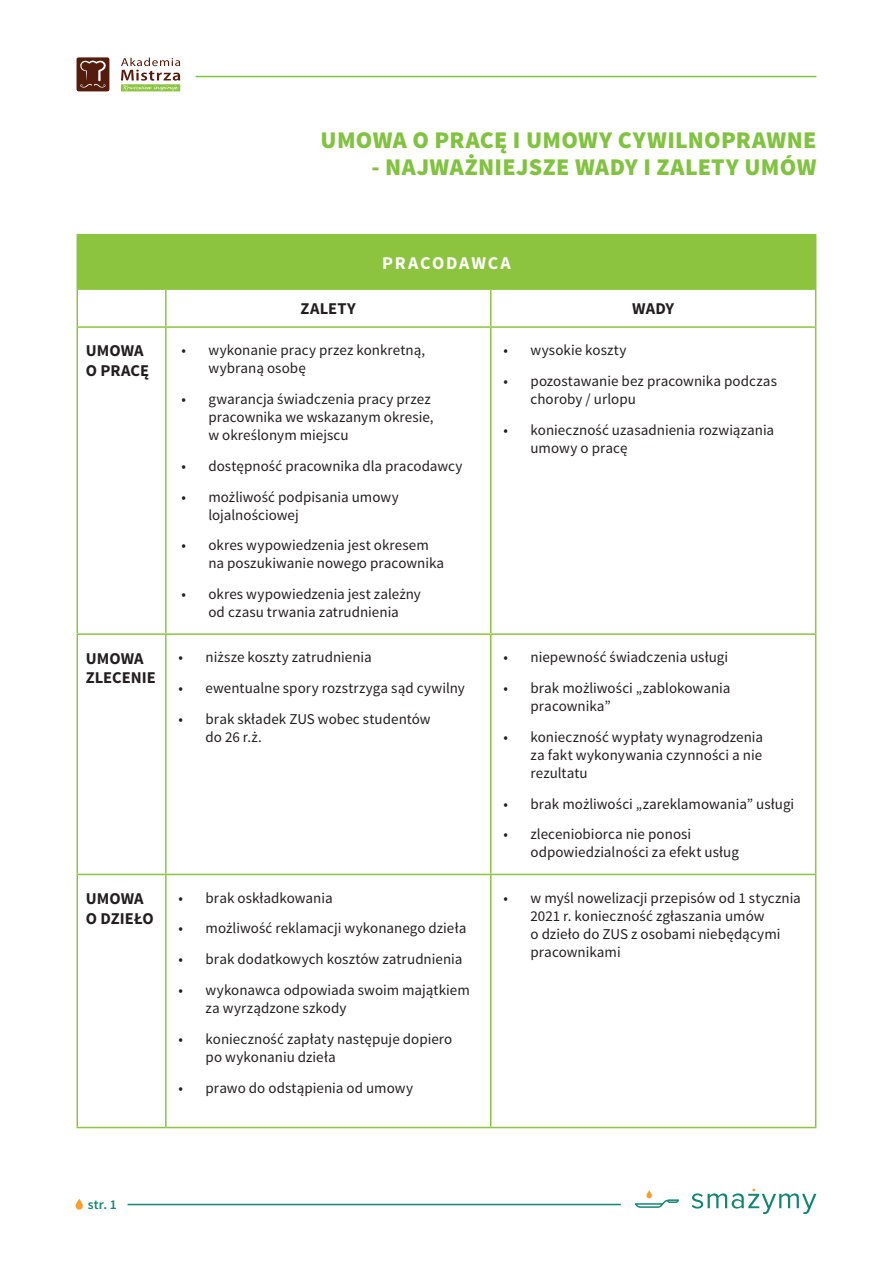
<style>
.page{position:relative;width:893px;height:1263px;background:#fff}
.page>*{position:absolute;margin:0;border:0;box-sizing:border-box;transform-origin:0 0}
.t1{font:900 24px "Source Sans Pro";letter-spacing:.01em;color:#81c340}
.t2{font:700 18px "Source Sans Pro";letter-spacing:.095em;color:#fff}
.t3{font:700 16.5px/19.8px "Source Sans Pro";letter-spacing:.005em;color:#231f20}
.t4{font:15px/18px "Source Sans Pro";letter-spacing:.005em;color:#231f20}
.t5{font:600 13.5px "Source Sans Pro";color:#138672}
</style>
<div class="page">
<div style="left:77px;top:57px;width:32px;height:34px;background:#541c0d;border-radius:2px"></div>
<svg style="left:80px;top:61px;width:26px;height:27px"></svg>
<svg style="left:121px;top:58px;width:59px;height:33px"></svg>
<svg style="left:692px;top:1188px;width:124px;height:26px"></svg>
<svg style="left:635px;top:1199px;width:44px;height:9px"></svg>
<svg style="left:646px;top:1190px;width:6px;height:8px"></svg>
<svg style="left:75px;top:1199px;width:8px;height:10px"></svg>
<hr style="left:128px;top:1204px;width:493px;height:1px;background:#138672">
<hr style="left:196px;top:76px;width:620px;height:1px;background:#81c340">
<div style="left:77px;top:235px;width:739px;height:54px;background:#8cc440"></div>
<hr style="left:77px;top:234px;width:89px;height:1px;background:#8cc440">
<hr style="left:166px;top:234px;width:325px;height:1px;background:#8cc440">
<hr style="left:491px;top:234px;width:325px;height:1px;background:#8cc440">
<hr style="left:491px;top:288px;width:325px;height:2px;background:#8cc440">
<hr style="left:815px;top:290px;width:1px;height:36px;background:#8cc440">
<hr style="left:77px;top:326px;width:89px;height:2px;background:#8cc440">
<hr style="left:166px;top:326px;width:325px;height:2px;background:#8cc440">
<hr style="left:491px;top:326px;width:325px;height:2px;background:#8cc440">
<hr style="left:815px;top:328px;width:1px;height:305px;background:#8cc440">
<hr style="left:77px;top:288px;width:89px;height:2px;background:#8cc440">
<hr style="left:77px;top:290px;width:1px;height:36px;background:#8cc440">
<hr style="left:77px;top:328px;width:1px;height:305px;background:#8cc440">
<hr style="left:77px;top:875px;width:1px;height:252px;background:#8cc440">
<hr style="left:77px;top:1127px;width:89px;height:1px;background:#8cc440">
<hr style="left:166px;top:288px;width:325px;height:2px;background:#8cc440">
<hr style="left:165px;top:290px;width:2px;height:36px;background:#8cc440">
<hr style="left:490px;top:290px;width:1px;height:36px;background:#8cc440">
<hr style="left:165px;top:328px;width:2px;height:305px;background:#8cc440">
<hr style="left:490px;top:328px;width:1px;height:305px;background:#8cc440">
<hr style="left:165px;top:635px;width:2px;height:239px;background:#8cc440">
<hr style="left:490px;top:635px;width:1px;height:239px;background:#8cc440">
<hr style="left:490px;top:875px;width:1px;height:252px;background:#8cc440">
<hr style="left:165px;top:875px;width:2px;height:252px;background:#8cc440">
<hr style="left:815px;top:875px;width:1px;height:252px;background:#8cc440">
<hr style="left:166px;top:1127px;width:325px;height:1px;background:#8cc440">
<hr style="left:491px;top:1127px;width:325px;height:1px;background:#8cc440">
<hr style="left:77px;top:633px;width:89px;height:2px;background:#8cc440">
<hr style="left:77px;top:635px;width:1px;height:239px;background:#8cc440">
<hr style="left:166px;top:633px;width:325px;height:2px;background:#8cc440">
<hr style="left:491px;top:633px;width:325px;height:2px;background:#8cc440">
<hr style="left:815px;top:635px;width:1px;height:239px;background:#8cc440">
<hr style="left:77px;top:874px;width:89px;height:1px;background:#8cc440">
<hr style="left:166px;top:874px;width:325px;height:1px;background:#8cc440">
<hr style="left:491px;top:874px;width:325px;height:1px;background:#8cc440">
<h1 class="t1" style="left:321px;top:124px;width:497px">UMOWA O PRACĘ I UMOWY CYWILNOPRAWNE</h1>
<h1 class="t1" style="left:371px;top:151px;width:446px">- NAJWAŻNIEJSZE WADY I ZALETY UMÓW</h1>
<p class="t2" style="left:382px;top:252px;width:130px">PRACODAWCA</p>
<p class="t3" style="left:301px;top:299px;width:57px">ZALETY</p>
<p class="t3" style="left:632px;top:299px;width:43px">WADY</p>
<p class="t3" style="left:86px;top:342px;width:65px">UMOWA<br>O PRACĘ</p>
<p class="t4" style="left:208px;top:342px;width:218px;text-indent:-27px">• wykonanie pracy przez konkretną, wybraną osobę</p>
<p class="t4" style="left:208px;top:390px;width:227px;text-indent:-27px">• gwarancja świadczenia pracy przez pracownika we wskazanym okresie, w określonym miejscu</p>
<p class="t4" style="left:181px;top:457px;width:283px">• dostępność pracownika dla pracodawcy</p>
<p class="t4" style="left:208px;top:488px;width:192px;text-indent:-27px">• możliwość podpisania umowy lojalnościowej</p>
<p class="t4" style="left:208px;top:537px;width:237px;text-indent:-27px">• okres wypowiedzenia jest okresem na poszukiwanie nowego pracownika</p>
<p class="t4" style="left:181px;top:585px;width:241px;text-align:center">• okres wypowiedzenia jest zależny od czasu trwania zatrudnienia</p>
<p class="t3" style="left:86px;top:649px;width:72px">UMOWA<br>ZLECENIE</p>
<p class="t4" style="left:179px;top:649px;width:195px">• niższe koszty zatrudnienia</p>
<p class="t4" style="left:179px;top:679px;width:288px">• ewentualne spory rozstrzyga sąd cywilny</p>
<p class="t4" style="left:206px;top:710px;width:227px;text-indent:-27px">• brak składek ZUS wobec studentów do 26 r.ż.</p>
<p class="t3" style="left:86px;top:889px;width:70px">UMOWA<br>O DZIEŁO</p>
<p class="t4" style="left:179px;top:889px;width:156px">• brak oskładkowania</p>
<p class="t4" style="left:179px;top:920px;width:289px">• możliwość reklamacji wykonanego dzieła</p>
<p class="t4" style="left:179px;top:950px;width:285px">• brak dodatkowych kosztów zatrudnienia</p>
<p class="t4" style="left:206px;top:981px;width:266px;text-indent:-27px">• wykonawca odpowiada swoim majątkiem za wyrządzone szkody</p>
<p class="t4" style="left:206px;top:1030px;width:248px;text-indent:-27px">• konieczność zapłaty następuje dopiero po wykonaniu dzieła</p>
<p class="t4" style="left:179px;top:1079px;width:236px">• prawo do odstąpienia od umowy</p>
<p class="t4" style="left:503px;top:342px;width:125px">• wysokie koszty</p>
<p class="t4" style="left:530px;top:372px;width:248px;text-indent:-27px">• pozostawanie bez pracownika podczas choroby / urlopu</p>
<p class="t4" style="left:530px;top:421px;width:245px;text-indent:-27px">• konieczność uzasadnienia rozwiązania umowy o pracę</p>
<p class="t4" style="left:503px;top:649px;width:226px">• niepewność świadczenia usługi</p>
<p class="t4" style="left:530px;top:679px;width:201px;text-indent:-27px">• brak możliwości „zablokowania pracownika”</p>
<p class="t4" style="left:530px;top:728px;width:234px;text-align:justify;text-indent:-27px">• konieczność wypłaty wynagrodzenia za fakt wykonywania czynności a nie rezultatu</p>
<p class="t4" style="left:503px;top:795px;width:292px">• brak możliwości „zareklamowania” usługi</p>
<p class="t4" style="left:530px;top:826px;width:210px;text-indent:-27px">• zleceniobiorca nie ponosi odpowiedzialności za efekt usług</p>
<p class="t4" style="left:530px;top:889px;width:272px;text-indent:-27px">• w myśl nowelizacji przepisów od 1 stycznia<br>2021 r. konieczność zgłaszania umów<br>o dzieło do ZUS z osobami niebędącymi pracownikami</p>
<p class="t5" style="left:88px;top:1195px;width:30px">str. 1</p>
</div>
